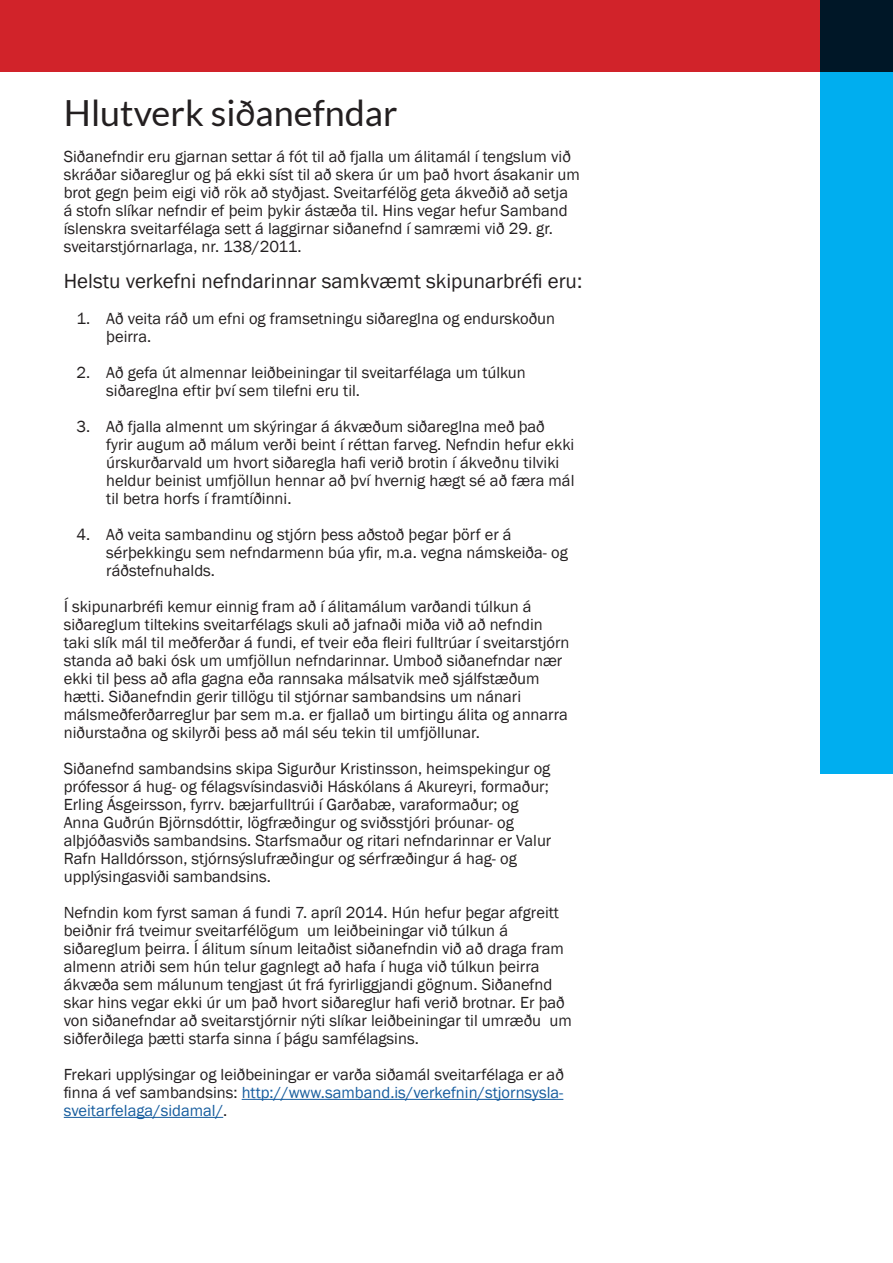
<style>
.page{position:relative;width:893px;height:1263px;background:#fff}
.page>*{position:absolute;margin:0;border:0;box-sizing:border-box;transform-origin:0 0}
.Fyrirsögn_24{font:36px "Lato";color:#231f20}
.Millifyrirsögn{font:21px "Franklin Gothic";color:#231f20}
.Meginmál{font:16.5px/18px "Franklin Gothic";color:#231f20}
.s1{color:#175d9e}
</style>
<div class="page">
<hr style="left:242px;top:1099px;width:321px;height:1px;background:#175d9e">
<hr style="left:64px;top:1117px;width:159px;height:1px;background:#175d9e">
<div style="left:821px;top:0;width:72px;height:774px;background:#00aeef"></div>
<div style="left:0;top:0;width:893px;height:72px;background:#d1232a"></div>
<p class="Fyrirsögn_24" style="left:64px;top:93px;width:335px">Hlutverk siðanefndar</p>
<p class="Meginmál" style="left:64px;top:148px;width:518px">Siðanefndir eru gjarnan settar á fót til að fjalla um álitamál í tengslum við skráðar siðareglur og þá ekki síst til að skera úr um það hvort ásakanir um brot gegn þeim eigi við rök að styðjast. Sveitarfélög geta ákveðið að setja á stofn slíkar nefndir ef þeim þykir ástæða til. Hins vegar hefur Samband íslenskra sveitarfélaga sett á laggirnar siðanefnd í samræmi við 29. gr. sveitarstjórnarlaga, nr. 138/2011.</p>
<p class="Millifyrirsögn" style="left:64px;top:268px;width:520px">Helstu verkefni nefndarinnar samkvæmt skipunarbréfi eru:</p>
<p class="Meginmál" style="left:106px;top:310px;width:450px;text-indent:-30px">1. Að veita ráð um efni og framsetningu siðareglna og endurskoðun þeirra.</p>
<p class="Meginmál" style="left:106px;top:364px;width:421px;text-indent:-30px">2. Að gefa út almennar leiðbeiningar til sveitarfélaga um túlkun siðareglna eftir því sem tilefni eru til.</p>
<p class="Meginmál" style="left:106px;top:418px;width:470px;text-indent:-30px">3. Að fjalla almennt um skýringar á ákvæðum siðareglna með það fyrir augum að málum verði beint í réttan farveg. Nefndin hefur ekki úrskurðarvald um hvort siðaregla hafi verið brotin í ákveðnu tilviki heldur beinist umfjöllun hennar að því hvernig hægt sé að færa mál til betra horfs í framtíðinni.</p>
<p class="Meginmál" style="left:106px;top:526px;width:463px;text-indent:-30px">4. Að veita sambandinu og stjórn þess aðstoð þegar þörf er á sérþekkingu sem nefndarmenn búa yfir, m.a. vegna námskeiða- og ráðstefnuhalds.</p>
<p class="Meginmál" style="left:64px;top:598px;width:507px">Í skipunarbréfi kemur einnig fram að í álitamálum varðandi túlkun á siðareglum tiltekins sveitarfélags skuli að jafnaði miða við að nefndin taki slík mál til meðferðar á fundi, ef tveir eða fleiri fulltrúar í sveitarstjórn standa að baki ósk um umfjöllun nefndarinnar. Umboð siðanefndar nær ekki til þess að afla gagna eða rannsaka málsatvik með sjálfstæðum hætti. Siðanefndin gerir tillögu til stjórnar sambandsins um nánari málsmeðferðarreglur þar sem m.a. er fjallað um birtingu álita og annarra niðurstaðna og skilyrði þess að mál séu tekin til umfjöllunar.</p>
<p class="Meginmál" style="left:64px;top:760px;width:489px">Siðanefnd sambandsins skipa Sigurður Kristinsson, heimspekingur og prófessor á hug- og félagsvísindasviði Háskólans á Akureyri, formaður; Erling Ásgeirsson, fyrrv. bæjarfulltrúi í Garðabæ, varaformaður; og Anna Guðrún Björnsdóttir, lögfræðingur og sviðsstjóri þróunar- og alþjóðasviðs sambandsins. Starfsmaður og ritari nefndarinnar er Valur Rafn Halldórsson, stjórnsýslufræðingur og sérfræðingur á hag- og upplýsingasviði sambandsins.</p>
<p class="Meginmál" style="left:64px;top:904px;width:509px">Nefndin kom fyrst saman á fundi 7. apríl 2014. Hún hefur þegar afgreitt beiðnir frá tveimur sveitarfélögum um leiðbeiningar við túlkun á siðareglum þeirra. Í álitum sínum leitaðist siðanefndin við að draga fram almenn atriði sem hún telur gagnlegt að hafa í huga við túlkun þeirra ákvæða sem málunum tengjast út frá fyrirliggjandi gögnum. Siðanefnd skar hins vegar ekki úr um það hvort siðareglur hafi verið brotnar. Er það von siðanefndar að sveitarstjórnir nýti slíkar leiðbeiningar til umræðu um siðferðilega þætti starfa sinna í þágu samfélagsins.</p>
<p class="Meginmál" style="left:64px;top:1066px;width:502px;text-align:justify">Frekari upplýsingar og leiðbeiningar er varða siðamál sveitarfélaga er að finna á vef sambandsins: <span class="s1">http://www.samband.is/verkefnin/stjornsysla&shy;sveitarfelaga/sidamal/</span>.</p>
</div>
